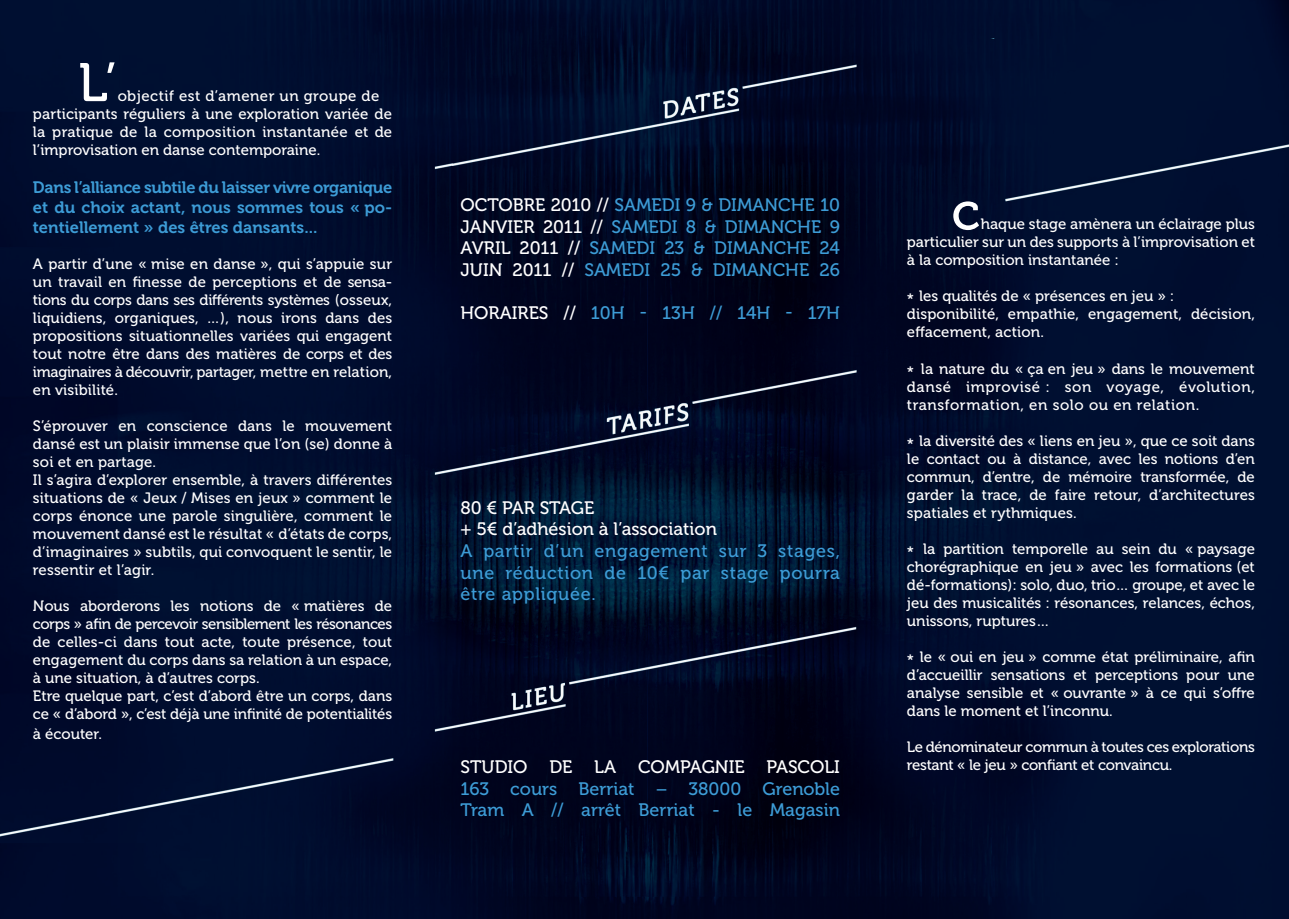
<style>
.page{position:relative;width:1289px;height:919px;background:#fff}
.page>*{position:absolute;margin:0;border:0;box-sizing:border-box;transform-origin:0 0}
.t1{font:54px "Museo 500";color:#fff}
.t2{font:18px/21.6px "Museo 500";color:#3d9cd6;text-align:justify}
.t3{font:18px/21.6px "Museo 500";color:#fff}
.t4{font:16.5px/19.8px "Museo 700";color:#3d9cd6;text-align:justify}
.t5{font:15px/18px "Museo 500";letter-spacing:.005em;color:#fff;text-align:justify}
.t6{font:15px/18px "Museo 500";letter-spacing:-.02em;color:#fff}
.s1{color:#3d9cd6}
.s2{color:#fff}
</style>
<div class="page">
<img style="left:0;top:0;width:1288px;height:918px">
<h1 class="t1" style="left:78px;top:53px;width:40px">L’</h1>
<p class="t5" style="left:33px;top:87px;width:361px;text-align:left;text-indent:85px">objectif est d’amener un groupe de participants réguliers à une exploration variée de la pratique de la composition instantanée et de l’improvisation en danse contemporaine.</p>
<p class="t4" style="left:33px;top:178px;width:361px">Dans l’alliance subtile du laisser vivre organique et du choix actant, nous sommes tous « po&shy;tentiellement » des êtres dansants...</p>
<p class="t5" style="left:33px;top:255px;width:361px">A partir d’une « mise en danse », qui s’appuie sur un travail en finesse de perceptions et de sensa&shy;tions du corps dans ses différents systèmes (osseux, liquidiens, organiques, …), nous irons dans des propositions situationnelles variées qui engagent tout notre être dans des matières de corps et des imaginaires à découvrir, partager, mettre en relation, en visibilité.</p>
<p class="t5" style="left:33px;top:417px;width:361px;text-align:left">S’éprouver en conscience dans le mouvement dansé est un plaisir immense que l’on (se) donne à soi et en partage.<br>Il s’agira d’explorer ensemble, à travers différentes situations de « Jeux / Mises en jeux » comment le corps énonce une parole singulière, comment le mouvement dansé est le résultat « d’états de corps, d’imaginaires » subtils, qui convoquent le sentir, le ressentir et l’agir.</p>
<p class="t5" style="left:33px;top:597px;width:361px;text-align:left">Nous aborderons les notions de « matières de corps » afin de percevoir sensiblement les résonances de celles-ci dans tout acte, toute présence, tout engagement du corps dans sa relation à un espace, à une situation, à d’autres corps.<br>Etre quelque part, c’est d’abord être un corps, dans ce « d’abord », c’est déjà une infinité de potentialités</p>
<p class="t5" style="left:33px;top:724px;width:71px">à écouter.</p>
<p class="t3" style="left:460px;top:194px;width:64px">octobre</p>
<p class="t3" style="left:550px;top:194px;width:76px">2010 // <span class="s1">samedi</span></p>
<p class="t2" style="left:686px;top:194px;width:46px">9 &amp; dimanche</p>
<p class="t2" style="left:820px;top:194px;width:21px">10</p>
<p class="t3" style="left:460px;top:216px;width:13px">jan</p>
<p class="t3" style="left:495px;top:216px;width:22px">vier</p>
<p class="t3" style="left:543px;top:216px;width:91px">2011 // <span class="s1">Samedi</span></p>
<p class="t2" style="left:686px;top:216px;width:52px">8 &amp; dimanche</p>
<p class="t2" style="left:829px;top:216px;width:12px">9</p>
<p class="t3" style="left:460px;top:238px;width:33px">avril</p>
<p class="t3" style="left:519px;top:238px;width:92px">2011 // <span class="s1">Samedi</span></p>
<p class="t2" style="left:664px;top:238px;width:63px">23 &amp; dimanche</p>
<p class="t2" style="left:819px;top:238px;width:22px">24</p>
<p class="t3" style="left:460px;top:259px;width:12px">juin</p>
<p class="t3" style="left:512px;top:259px;width:94px">2011 // <span class="s1">Samedi</span></p>
<p class="t2" style="left:660px;top:259px;width:66px">25 &amp; dimanche</p>
<p class="t2" style="left:819px;top:259px;width:22px">26</p>
<p class="t3" style="left:460px;top:302px;width:39px">horaires</p>
<p class="t2" style="left:563px;top:302px;width:275px"><span class="s2">//</span> 10h - 13h // 14h - 17h</p>
<p class="t3" style="left:460px;top:497px;width:258px;text-indent:79px">stage<br>+ 5€ d’adhésion à l’association</p>
<p class="t2" style="left:460px;top:540px;width:381px">A partir d’un engagement sur 3 stages, une réduction de 10€ par stage pourra être appliquée.</p>
<p class="t3" style="left:460px;top:497px;width:54px">80 € par</p>
<p class="t3" style="left:460px;top:756px;width:22px">Studi</p>
<p class="t3" style="left:513px;top:756px;width:49px">o de</p>
<p class="t3" style="left:594px;top:756px;width:12px">la</p>
<p class="t3" style="left:638px;top:756px;width:40px">compagnie</p>
<p class="t3" style="left:766px;top:756px;width:22px">Pasc</p>
<p class="t3" style="left:810px;top:756px;width:23px">oli</p>
<p class="t2" style="left:460px;top:778px;width:381px">163 cours Berriat – 38000 Grenoble<br>Tram A // arrêt Berriat - le Magasin</p>
<h1 class="t1" style="left:951px;top:181px;width:30px">c</h1>
<p class="t5" style="left:907px;top:215px;width:349px;text-indent:74px">haque stage amènera un éclairage plus particulier sur un des supports à l’improvisation et à la composition instantanée :</p>
<p class="t5" style="left:907px;top:287px;width:349px;text-align:left">* les qualités de « présences en jeu » : disponibilité, empathie, engagement, décision, effacement, action.</p>
<p class="t5" style="left:907px;top:359px;width:349px">* la nature du « ça en jeu » dans le mouvement dansé improvisé : son voyage, évolution, transformation, en solo ou en relation.</p>
<p class="t5" style="left:907px;top:431px;width:349px">* la diversité des « liens en jeu », que ce soit dans le contact ou à distance, avec les notions d’en commun, d’entre, de mémoire transformée, de garder la trace, de faire retour, d’architectures spatiales et rythmiques.</p>
<p class="t5" style="left:907px;top:539px;width:349px">* la partition temporelle au sein du « paysage chorégraphique en jeu » avec les formations (et dé-formations): solo, duo, trio… groupe, et avec le jeu des musicalités : résonances, relances, échos, unissons, ruptures…</p>
<p class="t5" style="left:907px;top:647px;width:349px">* le « oui en jeu » comme état préliminaire, afin d’accueillir sensations et perceptions pour une analyse sensible et « ouvrante » à ce qui s’offre dans le moment et l’inconnu.</p>
<p class="t6" style="left:907px;top:737px;width:349px">Le dénominateur commun à toutes ces explorations restant « le jeu » confiant et convaincu.</p>
</div>
